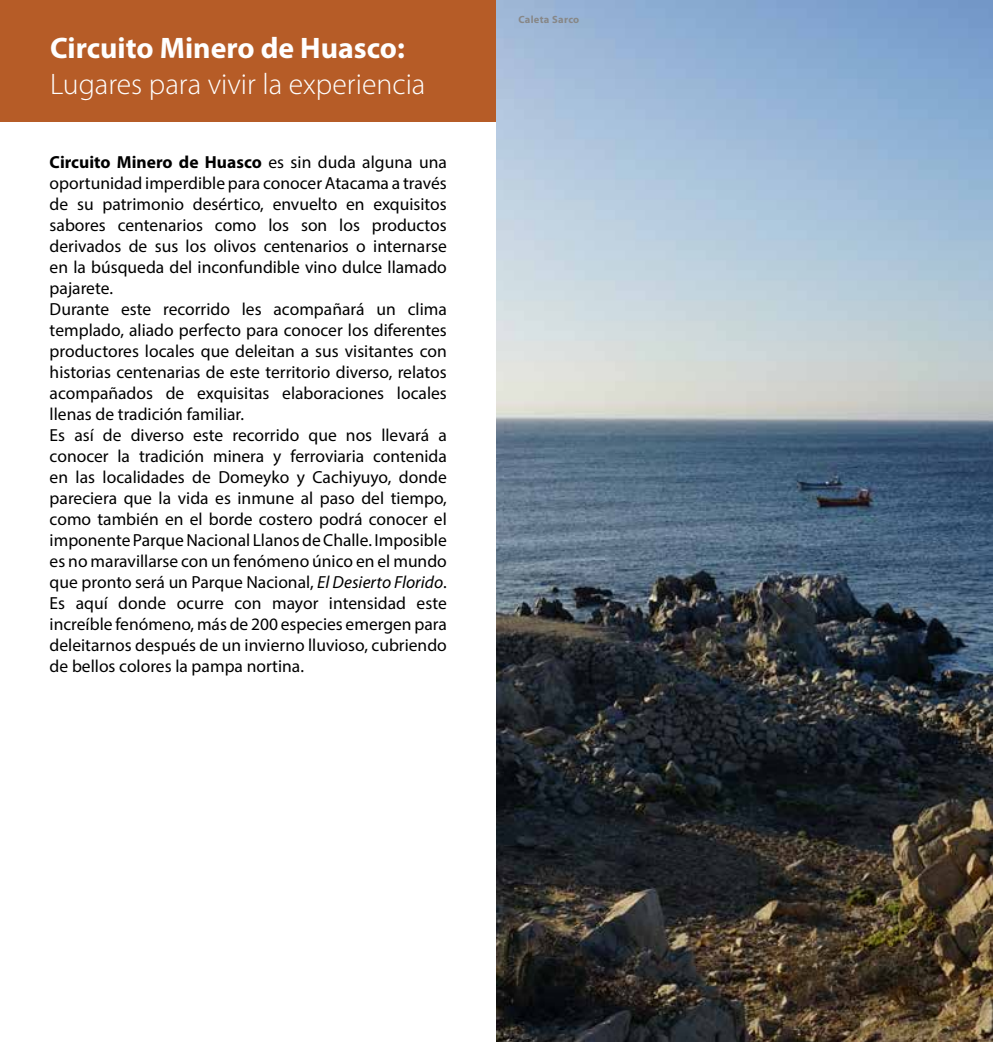
<style>
.page{position:relative;width:993px;height:1042px;background:#fff}
.page>*{position:absolute;margin:0;border:0;box-sizing:border-box;transform-origin:0 0}
.t1{font:300 29.75px "Myriad Pro";color:#fff}
.t2{font:700 29.75px "Myriad Pro";color:#fff}
.t3{font:17.5px/21px "Myriad Pro";color:#000}
.t4{font:700 10.5px "Myriad Pro";letter-spacing:.03em;color:#878787}
.s1{font-weight:700}
.s2{font-style:italic}
</style>
<div class="page">
<div style="left:0;top:0;width:992px;height:122px;background:#b65c27"></div>
<img style="left:496px;top:0;width:496px;height:1042px">
<h1 class="t2" style="left:50px;top:29px;width:356px">Circuito Minero de Huasco:</h1>
<h1 class="t1" style="left:50px;top:67px;width:377px">Lugares para vivir la experiencia</h1>
<p class="t3" style="left:50px;top:151px;width:398px"><span class="s1">Circuito Minero de Huasco</span> es sin duda alguna una oportunidad imperdible para conocer Atacama a través de su patrimonio desértico, envuelto en exquisitos sabores centenarios como los son los productos derivados de sus los olivos centenarios o internarse en la búsqueda del inconfundible vino dulce llamado pajarete.<br>Durante este recorrido les acompañará un clima templado, aliado perfecto para conocer los diferentes productores locales que deleitan a sus visitantes con historias centenarias de este territorio diverso, relatos acompañados de exquisitas elaboraciones locales llenas de tradición familiar.<br>Es así de diverso este recorrido que nos llevará a conocer la tradición minera y ferroviaria contenida en las localidades de Domeyko y Cachiyuyo, donde pareciera que la vida es inmune al paso del tiempo, como también en el borde costero podrá conocer el imponente Parque Nacional Llanos de Challe. Imposible es no maravillarse con un fenómeno único en el mundo que pronto será un Parque Nacional, <span class="s2">El Desierto Florido</span>.<br>Es aquí donde ocurre con mayor intensidad este increíble fenómeno, más de 200 especies emergen para deleitarnos después de un invierno lluvioso, cubriendo de bellos colores la pampa nortina.</p>
<p class="t4" style="left:518px;top:12px;width:62px">Caleta Sarco</p>
</div>
